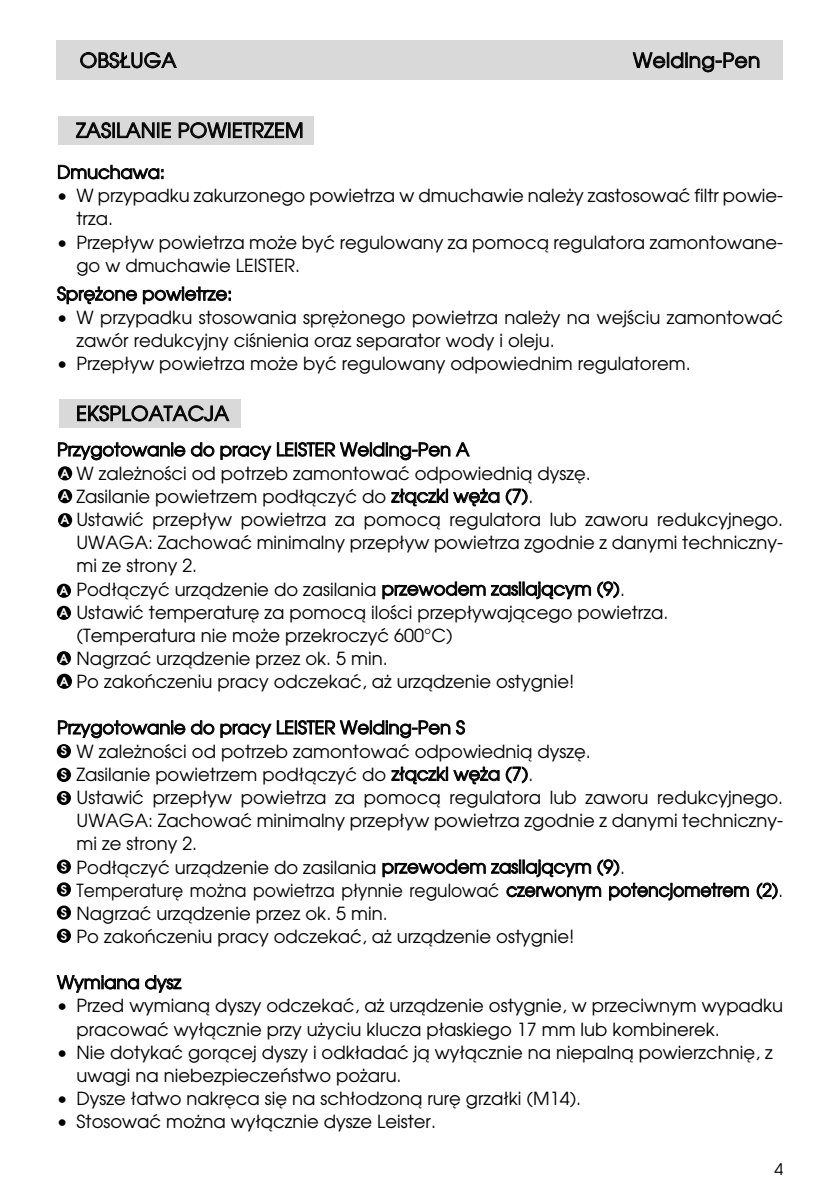
<style>
.page{position:relative;width:840px;height:1191px;background:#fff}
.page>*{position:absolute;margin:0;border:0;box-sizing:border-box;transform-origin:0 0}
.t1{font:20px "Avant Garde Polen";letter-spacing:.015em;color:#000}
.t2{font:18px/23.2px "Avant Garde Polen";color:#000}
.t3{font:16px "Avant Garde";color:#000}
.t4{font:600 12px/23px "Avant Garde";color:#fff;text-align:justify}
</style>
<div class="page">
<div style="left:59px;top:399px;width:181px;height:28px;background:#d9d9d9"></div>
<div style="left:59px;top:116px;width:255px;height:28px;background:#d9d9d9"></div>
<div style="left:57px;top:40px;width:725px;height:40px;background:#d9d9d9"></div>
<div style="left:57px;top:744px;width:14px;height:14px;background:#000;border-radius:50%"></div>
<div style="left:57px;top:768px;width:14px;height:14px;background:#000;border-radius:50%"></div>
<div style="left:57px;top:791px;width:14px;height:14px;background:#000;border-radius:50%"></div>
<div style="left:57px;top:859px;width:14px;height:14px;background:#000;border-radius:50%"></div>
<div style="left:57px;top:882px;width:14px;height:14px;background:#000;border-radius:50%"></div>
<div style="left:57px;top:905px;width:14px;height:14px;background:#000;border-radius:50%"></div>
<div style="left:57px;top:928px;width:14px;height:15px;background:#000;border-radius:50%"></div>
<div style="left:58px;top:466px;width:14px;height:14px;background:#000;border-radius:50%"></div>
<div style="left:58px;top:489px;width:14px;height:14px;background:#000;border-radius:50%"></div>
<div style="left:58px;top:513px;width:14px;height:14px;background:#000;border-radius:50%"></div>
<div style="left:57px;top:606px;width:14px;height:14px;background:#000;border-radius:50%"></div>
<div style="left:57px;top:583px;width:14px;height:15px;background:#000;border-radius:50%"></div>
<div style="left:57px;top:651px;width:14px;height:14px;background:#000;border-radius:50%"></div>
<div style="left:57px;top:673px;width:15px;height:16px;background:#000;border-radius:50%"></div>
<p class="t1" style="left:80px;top:53px;width:98px">OBSflUGA</p>
<p class="t1" style="left:632px;top:53px;width:129px">Welding-Pen</p>
<p class="t1" style="left:76px;top:123px;width:229px">ZASILANIE POWIETRZEM</p>
<p class="t2" style="left:57px;top:162px;width:109px">Dmuchawa:</p>
<p class="t2" style="left:76px;top:186px;width:707px;text-indent:-20px">• W przypadku zakurzonego powietrza w dmuchawie naleΩy zastosowaç filtr powie&shy;trza.</p>
<p class="t2" style="left:76px;top:232px;width:707px;text-indent:-20px">• Przep¬yw powietrza moΩe byç regulowany za pomocå regulatora zamontowane&shy;go w dmuchawie LEISTER.</p>
<p class="t2" style="left:57px;top:284px;width:177px">Spr™Ωone powietrze:</p>
<p class="t2" style="left:76px;top:307px;width:707px;text-indent:-20px">• W przypadku stosowania spr™Ωonego powietrza naleΩy na wejƒciu zamontowaç zawór redukcyjny ciƒnienia oraz separator wody i oleju.</p>
<p class="t2" style="left:57px;top:354px;width:635px">• Przep¬yw powietrza moΩe byç regulowany odpowiednim regulatorem.</p>
<p class="t1" style="left:76px;top:406px;width:154px">EKSPLOATACJA</p>
<p class="t2" style="left:76px;top:440px;width:707px;text-indent:-19px">Przygotowanie do pracy LEISTER Welding-Pen A<br>W zaleΩnoƒci od potrzeb zamontowaç odpowiedniå dysz™.<br>Zasilanie powietrzem pod¬åczyç do z¬åczki w™Ωa (7).<br>Ustawiç przep¬yw powietrza za pomocå regulatora lub zaworu redukcyjnego.<br>UWAGA: Zachowaç minimalny przep¬yw powietrza zgodnie z danymi techniczny&shy;mi ze strony 2.<br>Pod¬åczyç urzådzenie do zasilania przewodem zasilajåcym (9).<br>Ustawiç temperatur™ za pomocå iloƒci przep¬ywajåcego powietrza. (Temperatura nie moΩe przekroczyç 600°C)<br>Nagrzaç urzådzenie przez ok. 5 min.<br>Po zako†czeniu pracy odczekaç, aΩ urzådzenie ostygnie!</p>
<p class="t2" style="left:76px;top:717px;width:707px;text-indent:-20px">Przygotowanie do pracy LEISTER Welding-Pen S<br>W zaleΩnoƒci od potrzeb zamontowaç odpowiedniå dysz™.<br>Zasilanie powietrzem pod¬åczyç do z¬åczki w™Ωa (7).<br>Ustawiç przep¬yw powietrza za pomocå regulatora lub zaworu redukcyjnego.<br>UWAGA: Zachowaç minimalny przep¬yw powietrza zgodnie z danymi techniczny&shy;mi ze strony 2.<br>Pod¬åczyç urzådzenie do zasilania przewodem zasilajåcym (9).<br>Temperatur™ moΩna powietrza p¬ynnie regulowaç czerwonym potencjometrem (2).<br>Nagrzaç urzådzenie przez ok. 5 min.<br>Po zako†czeniu pracy odczekaç, aΩ urzådzenie ostygnie!</p>
<p class="t2" style="left:57px;top:972px;width:126px">Wymiana dysz</p>
<p class="t2" style="left:76px;top:996px;width:707px;text-indent:-20px">• Przed wymianå dyszy odczekaç, aΩ urzådzenie ostygnie, w przeciwnym wypadku pracowaç wy¬åcznie przy uΩyciu klucza p¬askiego 17 mm lub kombinerek.</p>
<p class="t2" style="left:76px;top:1042px;width:697px;text-indent:-20px">• Nie dotykaç goråcej dyszy i odk¬adaç jå wy¬åcznie na niepalnå powierzchni™, z uwagi na niebezpiecze†stwo poΩaru.</p>
<p class="t2" style="left:57px;top:1088px;width:525px">• Dysze ¬atwo nakr™ca si™ na sch¬odzonå rur™ grza¬ki (M14).</p>
<p class="t2" style="left:57px;top:1112px;width:380px">• Stosowaç moΩna wy¬åcznie dysze Leister.</p>
<p class="t4" style="left:60px;top:463px;width:10px">A<br>A</p>
<p class="t4" style="left:60px;top:509px;width:10px">A</p>
<p class="t4" style="left:59px;top:580px;width:10px">A</p>
<p class="t4" style="left:59px;top:602px;width:10px">A</p>
<p class="t4" style="left:59px;top:648px;width:11px">A<br>A</p>
<p class="t4" style="left:61px;top:740px;width:8px">S S S</p>
<p class="t4" style="left:61px;top:856px;width:8px">S S S S</p>
<p class="t3" style="left:774px;top:1163px;width:10px">4</p>
</div>
